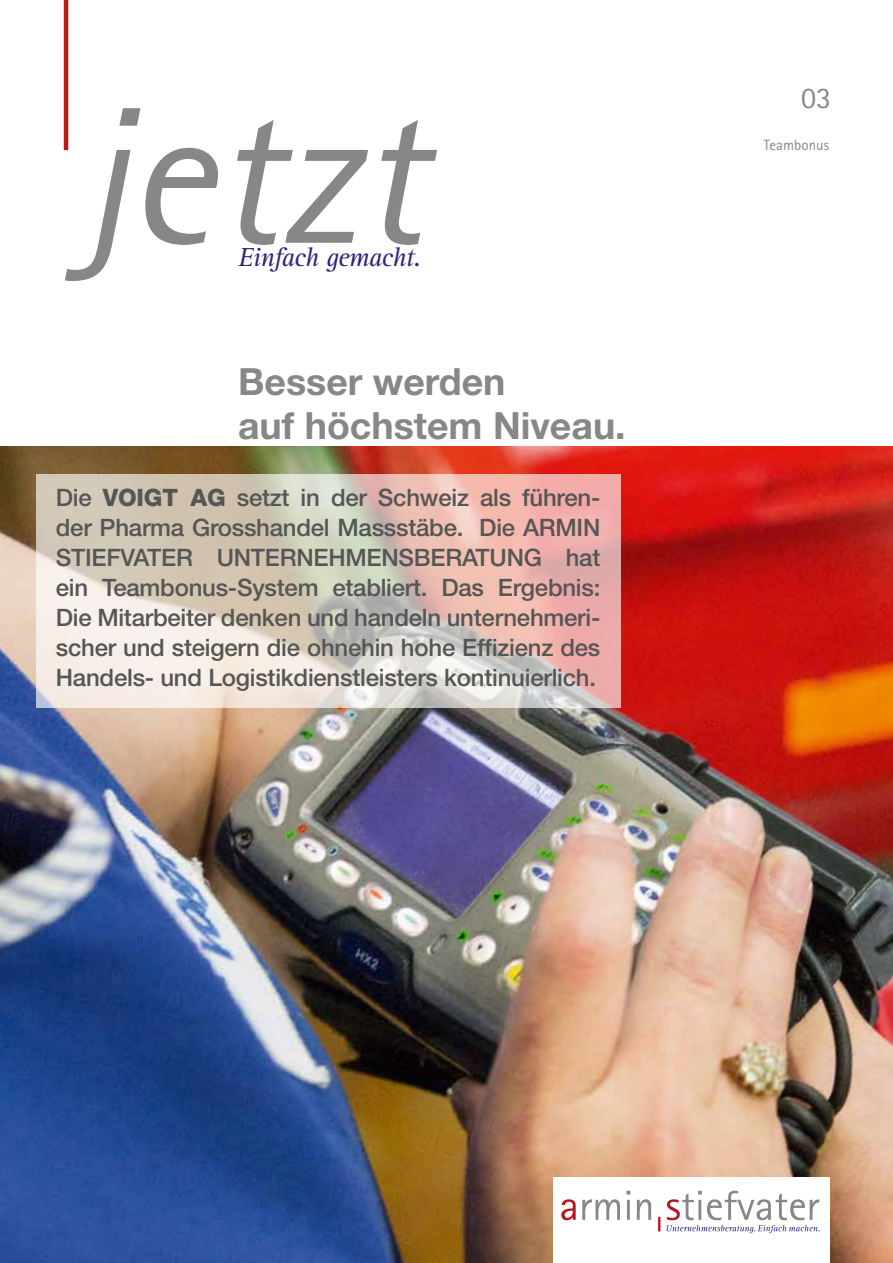
<style>
.page{position:relative;width:893px;height:1263px;background:#fff}
.page>*{position:absolute;margin:0;border:0;box-sizing:border-box;transform-origin:0 0}
.t1{font:italic 195px "Rotis Sans Serif";color:#868786}
.t2{font:700 37.5px/43.5px "Helvetica Neue";color:#868786}
.t3{font:30px "Rotis Sans Serif";color:#868786}
.t4{font:italic 27px "Rotis Serif";letter-spacing:-.03em;color:#32257d}
.t5{font:500 24px/30px "Helvetica Neue";letter-spacing:-.01em;color:#565655;text-align:justify}
.t6{font:15px "Rotis Sans Serif";color:#868786}
.s1{font-weight:800}
</style>
<div class="page">
<img style="left:0;top:446px;width:893px;height:817px">
<svg style="left:37px;top:475px;width:584px;height:233px;background:#e1ccc1"></svg>
<hr style="left:64px;top:0;width:4px;height:150px;background:#be1819">
<div style="left:553px;top:1178px;width:276px;height:85px;background:#fff"></div>
<svg style="left:561px;top:1199px;width:15px;height:21px"></svg>
<svg style="left:582px;top:1199px;width:38px;height:21px"></svg>
<hr style="left:627px;top:1200px;width:3px;height:20px;background:#868786">
<svg style="left:626px;top:1191px;width:4px;height:3px"></svg>
<svg style="left:637px;top:1199px;width:14px;height:21px"></svg>
<svg style="left:658px;top:1217px;width:2px;height:14px"></svg>
<svg style="left:667px;top:1191px;width:152px;height:42px"></svg>
<h1 class="t1" style="left:81px;top:62px;width:344px">jetzt</h1>
<p class="t4" style="left:238px;top:242px;width:184px">Einfach gemacht.</p>
<h2 class="t2" style="left:238px;top:359px;width:389px">Besser werden<br>auf höchstem Niveau.</h2>
<p class="t5" style="left:56px;top:482px;width:546px">Die <span class="s1">VOIGT AG</span> setzt in der Schweiz als führen&shy;der Pharma Grosshandel Massstäbe. Die ARMIN STIEFVATER UNTERNEHMENSBERATUNG hat ein Teambonus-System etabliert. Das Ergebnis:<br>Die Mitarbeiter denken und handeln unternehmeri&shy;scher und steigern die ohnehin hohe Effizienz des Handels- und Logistikdienstleisters kontinuierlich.</p>
<p class="t3" style="left:801px;top:80px;width:31px">03</p>
<p class="t6" style="left:764px;top:136px;width:67px">Teambonus</p>
</div>
